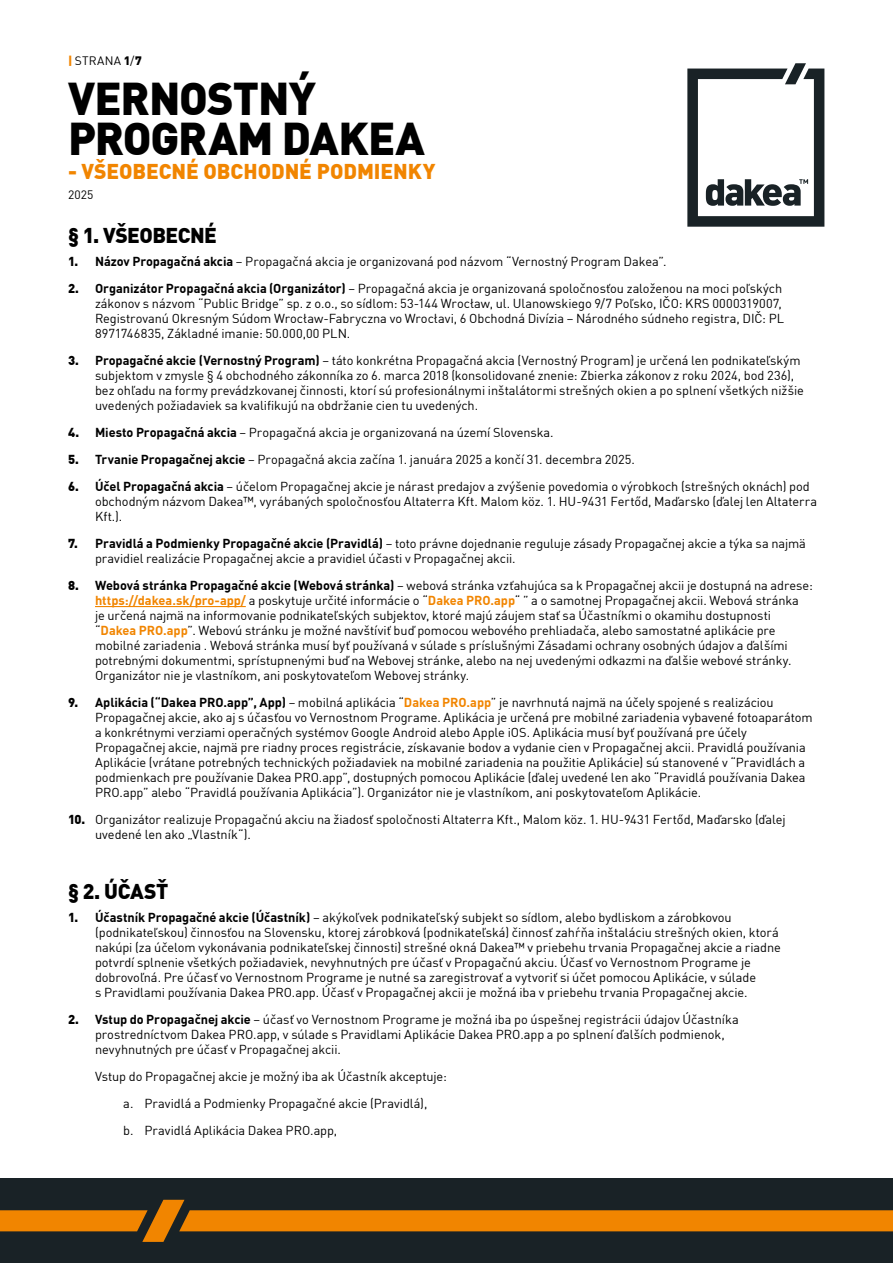
<style>
.page{position:relative;width:893px;height:1263px;background:#fff}
.page>*{position:absolute;margin:0;border:0;box-sizing:border-box;transform-origin:0 0}
.t1{font:900 45px/40.5px "DIN Offc Pro";letter-spacing:-.02em;color:#000}
.t2{font:900 21px "DIN Offc Pro";letter-spacing:-.005em;color:#f18500}
.t3{font:900 21px "DIN Offc Pro";letter-spacing:-.02em;color:#000}
.t4{font:12.75px/15px "DIN Offc Pro";letter-spacing:-.005em;color:#000}
.t5{font:12px "DIN Offc Pro";letter-spacing:.015em;color:#000}
.s1{font-weight:900;color:#f18500}
.s2{font-weight:900}
.s3{font-weight:700}
.s4{font-weight:700;color:#f18500}
</style>
<div class="page">
<div style="left:0;top:1179px;width:893px;height:84px;background:#192226"></div>
<svg style="left:0;top:1200px;width:893px;height:42px"></svg>
<svg style="left:687px;top:63px;width:137px;height:164px"></svg>
<hr style="left:95px;top:606px;width:151px;height:1px;background:#f18500">
<p class="t5" style="left:68px;top:51px;width:75px"><span class="s1">|</span> STRANA <span class="s2">1</span>/<span class="s2">7</span></p>
<h1 class="t1" style="left:68px;top:72px;width:358px">VERNOSTNÝ<br>PROGRAM DAKEA</h1>
<h2 class="t2" style="left:68px;top:154px;width:369px">- VŠEOBECNÉ OBCHODNÉ PODMIENKY</h2>
<p class="t5" style="left:68px;top:185px;width:27px">2025</p>
<h2 class="t3" style="left:68px;top:217px;width:151px">§ 1. VŠEOBECNÉ</h2>
<p class="t4" style="left:68px;top:253px;width:600px"><span class="s2">1.</span> <span class="s3">Názov Propagačná akcia</span> – Propagačná akcia je organizovaná pod názvom “Vernostný Program Dakea”.</p>
<p class="t4" style="left:95px;top:280px;width:691px;text-indent:-27px"><span class="s2">2.</span> <span class="s3">Organizátor Propagačná akcia (Organizátor)</span> – Propagačná akcia je organizovaná spoločnosťou založenou na moci poľských zákonov s názvom “Public Bridge” sp. z o.o., so sídlom: 53-144 Wrocław, ul. Ulanowskiego 9/7 Poľsko, IČO: KRS 0000319007, Registrovanú Okresným Súdom Wrocław-Fabryczna vo Wrocłavi, 6 Obchodná Divízia – Národného súdneho registra, DIČ: PL 8971746835, Základné imanie: 50.000,00 PLN.</p>
<p class="t4" style="left:95px;top:352px;width:710px;text-indent:-27px"><span class="s2">3.</span> <span class="s3">Propagačné akcie (Vernostný Program)</span> – táto konkrétna Propagačná akcia (Vernostný Program) je určená len podnikateľským subjektom v zmysle § 4 obchodného zákonníka zo 6. marca 2018 (konsolidované znenie: Zbierka zákonov z roku 2024, bod 236), bez ohľadu na formy prevádzkovanej činnosti, ktorí sú profesionálnymi inštalátormi strešných okien a po splnení všetkých nižšie uvedených požiadaviek sa kvalifikujú na obdržanie cien tu uvedených.</p>
<p class="t4" style="left:68px;top:424px;width:487px"><span class="s2">4.</span> <span class="s3">Miesto Propagačná akcia</span> – Propagačná akcia je organizovaná na území Slovenska.</p>
<p class="t4" style="left:68px;top:451px;width:568px"><span class="s2">5.</span> <span class="s3">Trvanie Propagačnej akcie</span> – Propagačná akcia začína 1. januára 2025 a končí 31. decembra 2025.</p>
<p class="t4" style="left:95px;top:478px;width:723px;text-indent:-27px"><span class="s2">6.</span> <span class="s3">Účel Propagačná akcia</span> – účelom Propagačnej akcie je nárast predajov a zvýšenie povedomia o výrobkoch (strešných oknách) pod obchodným názvom Dakea™, vyrábaných spoločnosťou Altaterra Kft. Malom köz. 1. HU-9431 Fertőd, Maďarsko (ďalej len Altaterra<br>Kft.).</p>
<p class="t4" style="left:95px;top:535px;width:712px;text-indent:-27px"><span class="s2">7.</span> <span class="s3">Pravidlá a Podmienky Propagačné akcie (Pravidlá)</span> – toto právne dojednanie reguluje zásady Propagačnej akcie a týka sa najmä pravidiel realizácie Propagačnej akcie a pravidiel účasti v Propagačnej akcii.</p>
<p class="t4" style="left:95px;top:577px;width:719px;text-indent:-27px"><span class="s2">8.</span> <span class="s3">Webová stránka Propagačné akcie (Webová stránka)</span> – webová stránka vzťahujúca sa k Propagačnej akcii je dostupná na adrese: <span class="s4">https://dakea.sk/pro-app/</span> a poskytuje určité informácie o “<span class="s4">Dakea PRO.app</span>“ ” a o samotnej Propagačnej akcii. Webová stránka<br>je určená najmä na informovanie podnikateľských subjektov, ktoré majú záujem stať sa Účastníkmi o okamihu dostupnosti “<span class="s4">Dakea PRO.app</span>”. Webovú stránku je možné navštíviť buď pomocou webového prehliadača, alebo samostatné aplikácie pre mobilné zariadenia . Webová stránka musí byť používaná v súlade s príslušnými Zásadami ochrany osobných údajov a ďalšími potrebnými dokumentmi, sprístupnenými buď na Webovej stránke, alebo na nej uvedenými odkazmi na ďalšie webové stránky.<br>Organizátor nie je vlastníkom, ani poskytovateľom Webovej stránky.</p>
<p class="t4" style="left:95px;top:694px;width:719px;text-indent:-27px"><span class="s2">9.</span> <span class="s3">Aplikácia (“Dakea PRO.app”, App)</span> – mobilná aplikácia “<span class="s4">Dakea PRO.app</span>” je navrhnutá najmä na účely spojené s realizáciou Propagačnej akcie, ako aj s účasťou vo Vernostnom Programe. Aplikácia je určená pre mobilné zariadenia vybavené fotoaparátom a konkrétnymi verziami operačných systémov Google Android alebo Apple iOS. Aplikácia musí byť používaná pre účely Propagačnej akcie, najmä pre riadny proces registrácie, získavanie bodov a vydanie cien v Propagačnej akcii. Pravidlá používania Aplikácie (vrátane potrebných technických požiadaviek na mobilné zariadenia na použitie Aplikácie) sú stanovené v “Pravidlách a podmienkach pre používanie Dakea PRO.app”, dostupných pomocou Aplikácie (ďalej uvedené len ako “Pravidlá používania Dakea PRO.app” alebo “Pravidlá používania Aplikácia”). Organizátor nie je vlastníkom, ani poskytovateľom Aplikácie.</p>
<p class="t4" style="left:95px;top:811px;width:692px;text-indent:-27px"><span class="s2">10.</span> Organizátor realizuje Propagačnú akciu na žiadosť spoločnosti Altaterra Kft., Malom köz. 1. HU-9431 Fertőd, Maďarsko (ďalej uvedené len ako „Vlastník“).</p>
<h2 class="t3" style="left:68px;top:873px;width:102px">§ 2. ÚČASŤ</h2>
<p class="t4" style="left:95px;top:909px;width:687px;text-indent:-27px"><span class="s2">1.</span> <span class="s3">Účastník Propagačné akcie (Účastník)</span> – akýkoľvek podnikateľský subjekt so sídlom, alebo bydliskom a zárobkovou (podnikateľskou) činnosťou na Slovensku, ktorej zárobková (podnikateľská) činnosť zahŕňa inštaláciu strešných okien, ktorá nakúpi (za účelom vykonávania podnikateľskej činnosti) strešné okná Dakea™ v priebehu trvania Propagačnej akcie a riadne potvrdí splnenie všetkých požiadaviek, nevyhnutných pre účasť v Propagačnú akciu. Účasť vo Vernostnom Programe je dobrovoľná. Pre účasť vo Vernostnom Programe je nutné sa zaregistrovať a vytvoriť si účet pomocou Aplikácie, v súlade<br>s Pravidlami používania Dakea PRO.app. Účasť v Propagačnej akcii je možná iba v priebehu trvania Propagačnej akcie.</p>
<p class="t4" style="left:95px;top:1011px;width:645px;text-indent:-27px"><span class="s2">2.</span> <span class="s3">Vstup do Propagačnej akcie</span> – účasť vo Vernostnom Programe je možná iba po úspešnej registrácii údajov Účastníka prostredníctvom Dakea PRO.app, v súlade s Pravidlami Aplikácie Dakea PRO.app a po splnení ďalších podmienok, nevyhnutných pre účasť v Propagačnej akcii.</p>
<p class="t4" style="left:123px;top:1062px;width:325px;line-height:27px;text-indent:-28px">Vstup do Propagačnej akcie je možný iba ak Účastník akceptuje: a. Pravidlá a Podmienky Propagačné akcie (Pravidlá),<br>b. Pravidlá Aplikácia Dakea PRO.app,</p>
</div>
